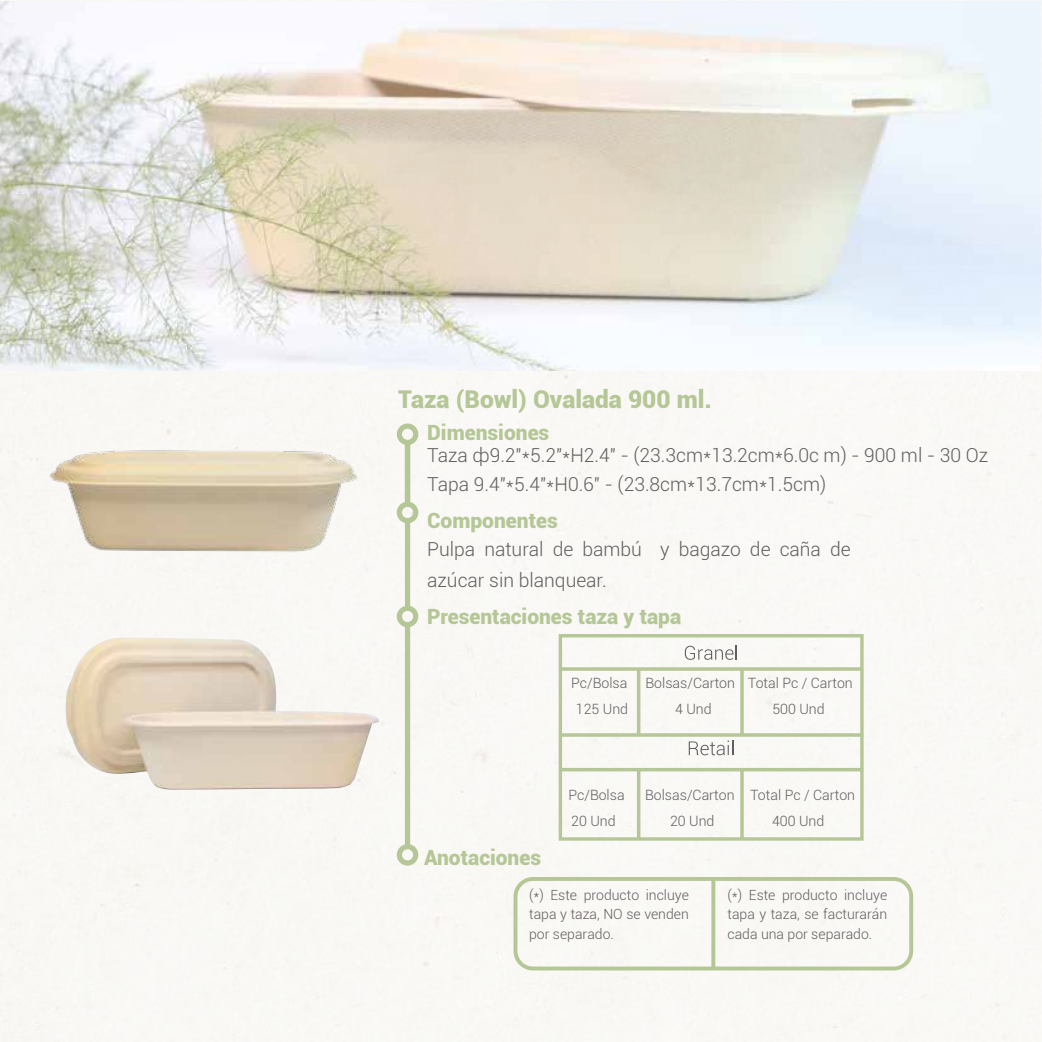
<style>
.page{position:relative;width:1042px;height:1042px;background:#f9f8f5}
.page>*{position:absolute;margin:0;border:0;box-sizing:border-box;transform-origin:0 0}
.t1{font:900 24.5px "Roboto";color:#b6c797}
.t2{font:900 21px "Roboto";color:#b6c797}
.t3{font:300 19.25px/28.7px "Roboto";color:#625c5e}
.t4{font:300 14.17px/25.9px "Roboto";color:#625c5e;text-align:center}
.t5{font:300 14px/19.2px "Roboto";color:#625c5e;text-align:justify}
</style>
<div class="page">
<img style="left:0;top:1px;width:1040px;height:370px">
<img style="left:46px;top:434px;width:319px;height:128px">
<div style="left:405px;top:443px;width:5px;height:64px;background:#b6c797"></div>
<div style="left:405px;top:519px;width:5px;height:88px;background:#b6c797"></div>
<div style="left:405px;top:622px;width:5px;height:223px;background:#b6c797"></div>
<svg style="left:397px;top:423px;width:21px;height:22px"></svg>
<svg style="left:397px;top:502px;width:21px;height:21px"></svg>
<svg style="left:396px;top:605px;width:23px;height:22px"></svg>
<svg style="left:396px;top:844px;width:23px;height:21px"></svg>
<svg style="left:685px;top:645px;width:52px;height:15px"></svg>
<svg style="left:689px;top:740px;width:44px;height:15px"></svg>
<hr style="left:637px;top:770px;width:3px;height:69px;background:#b6c797">
<svg style="left:740px;top:771px;width:4px;height:65px"></svg>
<hr style="left:637px;top:669px;width:3px;height:66px;background:#b6c797">
<svg style="left:740px;top:671px;width:4px;height:62px"></svg>
<svg style="left:563px;top:667px;width:296px;height:4px"></svg>
<svg style="left:563px;top:733px;width:296px;height:4px"></svg>
<hr style="left:560px;top:768px;width:303px;height:3px;background:#b6c797">
<div style="left:559px;top:634px;width:304px;height:206px;border:3px solid #b6c797"></div>
<svg style="left:711px;top:882px;width:4px;height:83px"></svg>
<div style="left:513px;top:877px;width:400px;height:93px;border:4px solid #b6c797;border-radius:18px"></div>
<img style="left:65px;top:637px;width:314px;height:153px">
<p class="t1" style="left:398px;top:382px;width:315px">Taza (Bowl) Ovalada 900 ml.</p>
<p class="t3" style="left:427px;top:441px;width:562px">Taza ф9.2"*5.2"*H2.4" - (23.3cm*13.2cm*6.0c m) - 900 ml - 30 Oz<br>Tapa 9.4"*5.4"*H0.6" - (23.8cm*13.7cm*1.5cm)</p>
<p class="t2" style="left:427px;top:417px;width:124px">Dimensiones</p>
<p class="t2" style="left:427px;top:506px;width:132px">Componentes</p>
<p class="t3" style="left:427px;top:532px;width:425px;line-height:31.5px">Pulpa natural de bambú y bagazo de caña de azúcar sin blanquear.</p>
<p class="t2" style="left:427px;top:602px;width:255px">Presentaciones taza y tapa</p>
<p class="t4" style="left:571px;top:669px;width:58px">Pc/Bolsa<br>125 Und</p>
<p class="t4" style="left:645px;top:669px;width:209px">Bolsas/Carton Total Pc / Carton</p>
<p class="t4" style="left:675px;top:695px;width:38px">4 Und</p>
<p class="t4" style="left:772px;top:695px;width:54px">500 Und</p>
<p class="t4" style="left:568px;top:782px;width:58px">Pc/Bolsa</p>
<p class="t4" style="left:645px;top:782px;width:211px">Bolsas/Carton Total Pc / Carton</p>
<p class="t4" style="left:571px;top:808px;width:46px">20 Und</p>
<p class="t4" style="left:670px;top:808px;width:46px">20 Und</p>
<p class="t4" style="left:772px;top:808px;width:54px">400 Und</p>
<p class="t2" style="left:424px;top:843px;width:118px">Anotaciones</p>
<p class="t5" style="left:529px;top:885px;width:161px">(*) Este producto incluye tapa y taza, NO se venden por separado.</p>
<p class="t5" style="left:727px;top:885px;width:161px">(*) Este producto incluye tapa y taza, se facturarán cada una por separado.</p>
</div>
